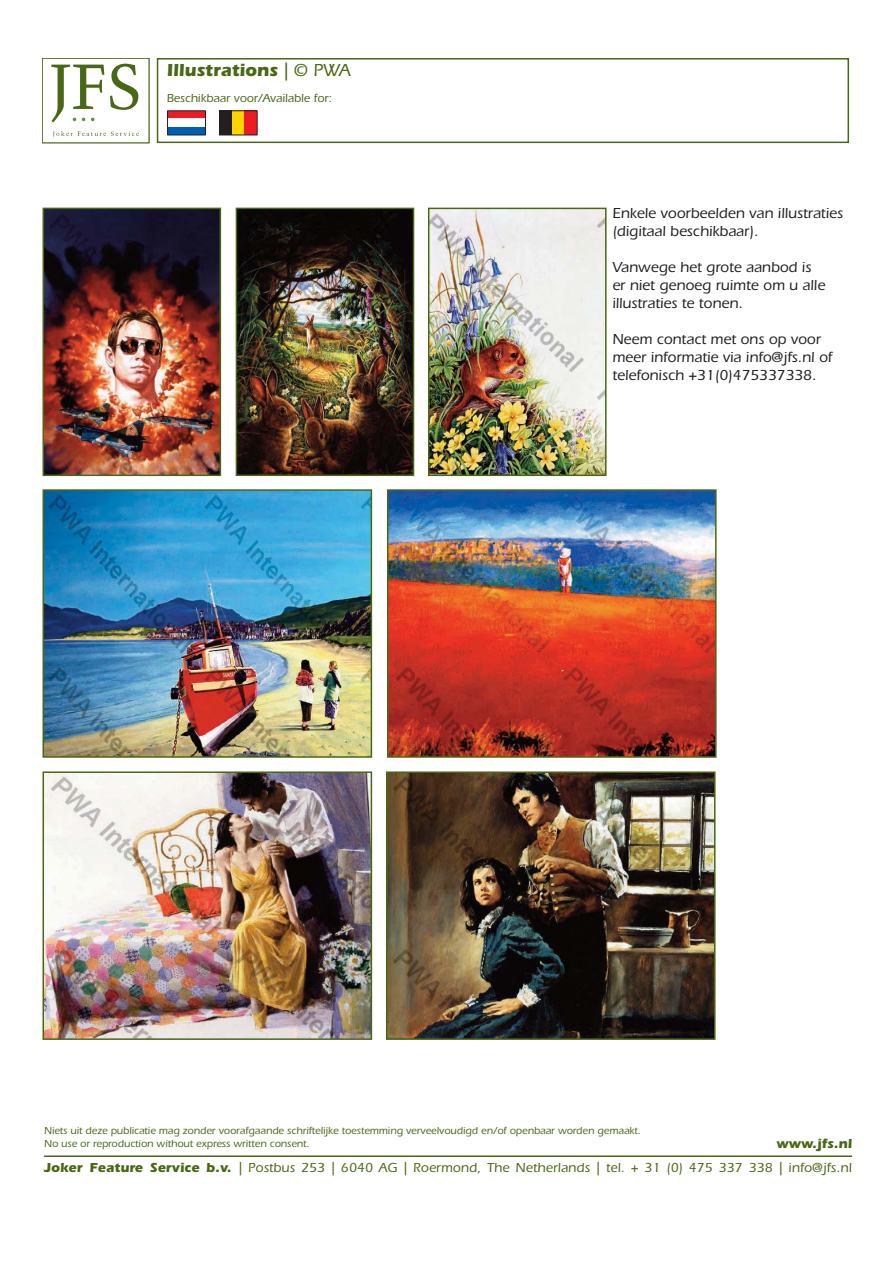
<style>
.page{position:relative;width:893px;height:1263px;background:#fff}
.page>*{position:absolute;margin:0;border:0;box-sizing:border-box;transform-origin:0 0}
.t1{font:700 18px "Itc Eras";color:#496815}
.t2{font:500 15px/18px "Itc Eras";color:#231f20}
.t3{font:500 13.5px "Itc Eras";letter-spacing:.01em;color:#496815}
.t4{font:700 13.5px "Itc Eras";color:#496815}
.t5{font:500 12px "Itc Eras";color:#496815}
.t6{font:500 10.5px/12.6px "Itc Eras";color:#496815}
.s1{font-weight:500}
.s2{font-weight:700}
</style>
<div class="page">
<div style="left:157px;top:58px;width:692px;height:85px;border:2px solid #496815"></div>
<hr style="left:44px;top:1155px;width:808px;height:2px;background:#496815">
<img style="left:46px;top:211px;width:172px;height:262px">
<div style="left:43px;top:208px;width:178px;height:268px;border:2px solid #496815"></div>
<img style="left:46px;top:492px;width:323px;height:263px">
<div style="left:43px;top:489px;width:329px;height:269px;border:2px solid #496815"></div>
<img style="left:389px;top:774px;width:324px;height:263px">
<div style="left:386px;top:771px;width:330px;height:269px;border:2px solid #496815"></div>
<img style="left:46px;top:774px;width:323px;height:263px">
<div style="left:43px;top:771px;width:329px;height:269px;border:2px solid #496815"></div>
<img style="left:239px;top:211px;width:172px;height:262px">
<div style="left:236px;top:208px;width:178px;height:268px;border:2px solid #496815"></div>
<img style="left:431px;top:211px;width:173px;height:262px">
<div style="left:428px;top:208px;width:179px;height:268px;border:2px solid #496815"></div>
<div style="left:42px;top:58px;width:107px;height:85px;border:1px solid #496815"></div>
<svg style="left:110px;top:64px;width:28px;height:46px"></svg>
<svg style="left:53px;top:131px;width:86px;height:6px"></svg>
<svg style="left:51px;top:65px;width:53px;height:58px"></svg>
<div style="left:168px;top:111px;width:37px;height:8px;background:#ed1c24"></div>
<div style="left:168px;top:127px;width:37px;height:8px;background:#0060af"></div>
<div style="left:167px;top:111px;width:39px;height:24px;border:1px solid #231f20"></div>
<div style="left:219px;top:111px;width:13px;height:24px;background:#231f20"></div>
<div style="left:232px;top:111px;width:13px;height:24px;background:#ffd400"></div>
<div style="left:245px;top:111px;width:12px;height:24px;background:#ed1c24"></div>
<div style="left:219px;top:111px;width:38px;height:24px;border:1px solid #231f20"></div>
<img style="left:390px;top:492px;width:324px;height:263px">
<div style="left:387px;top:489px;width:330px;height:269px;border:2px solid #496815"></div>
<p class="t1" style="left:167px;top:64px;width:185px">Illustrations <span class="s1">| © PWA</span></p>
<p class="t5" style="left:167px;top:94px;width:167px">Beschikbaar voor/Available for:</p>
<p class="t2" style="left:612px;top:205px;width:232px">Enkele voorbeelden van illustraties (digitaal beschikbaar).</p>
<p class="t2" style="left:612px;top:259px;width:214px">Vanwege het grote aanbod is er niet genoeg ruimte om u alle illustraties te tonen.</p>
<p class="t2" style="left:612px;top:331px;width:221px">Neem contact met ons op voor meer informatie via info@jfs.nl of telefonisch +31(0)475337338.</p>
<p class="t6" style="left:44px;top:1125px;width:598px">Niets uit deze publicatie mag zonder voorafgaande schriftelijke toestemming verveelvoudigd en/of openbaar worden gemaakt.<br>No use or reproduction without express written consent.</p>
<p class="t4" style="left:776px;top:1138px;width:77px">www.jfs.nl</p>
<p class="t3" style="left:44px;top:1162px;width:809px"><span class="s2">Joker Feature Service b.v.</span> | Postbus 253 | 6040 AG | Roermond, The Netherlands | tel. + 31 (0) 475 337 338 | info@jfs.nl</p>
</div>
